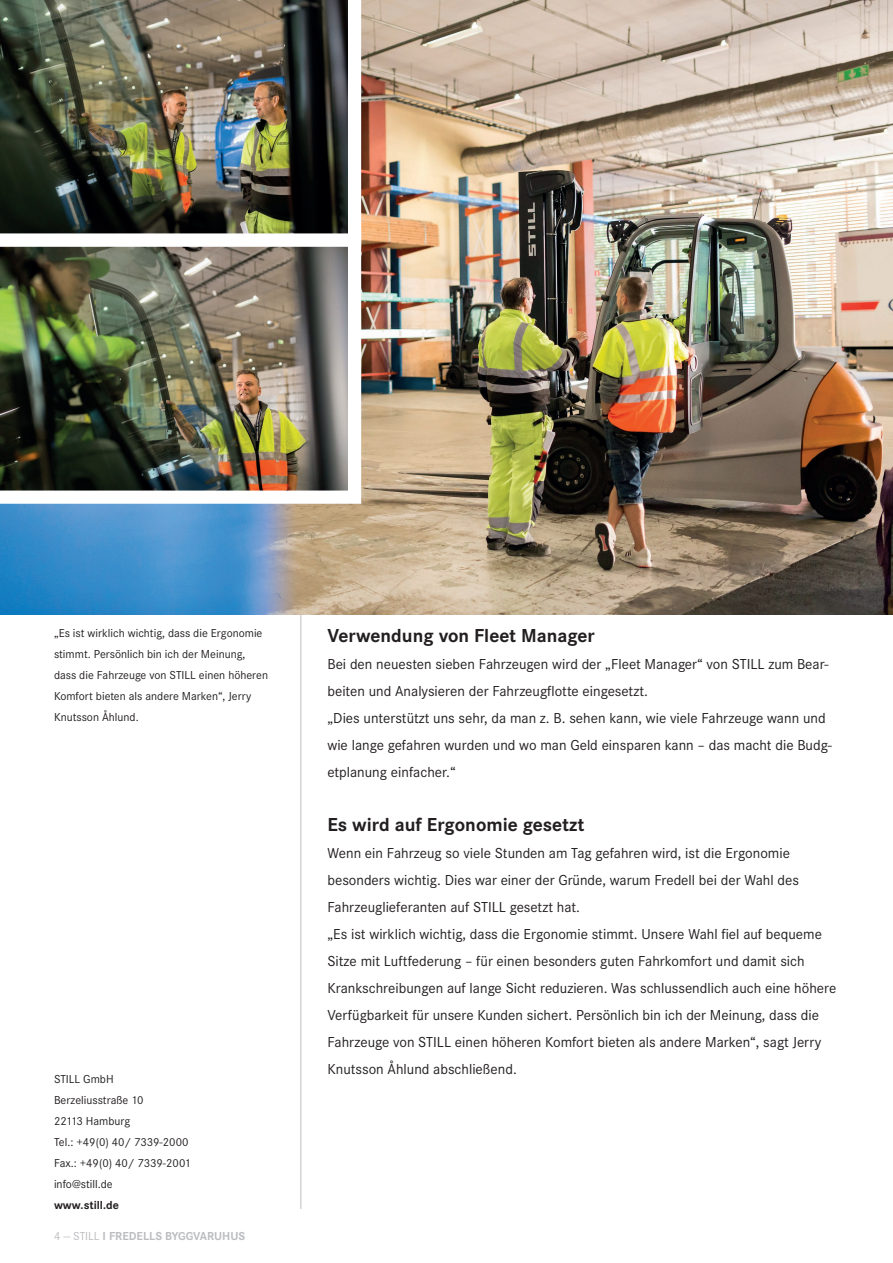
<style>
.page{position:relative;width:893px;height:1263px;background:#fff}
.page>*{position:absolute;margin:0;border:0;box-sizing:border-box;transform-origin:0 0}
.t1{font:700 19.5px "Corporate S";color:#231f20}
.t2{font:15px/27px "Corporate S";color:#231f20}
.t3{font:12px/21px "Corporate S";color:#231f20}
.t4{font:700 12px "Corporate S";color:#bcbdc0}
.t5{font:700 12px "Corporate S";color:#231f20}
.s1{font-weight:400}
</style>
<div class="page">
<hr style="left:300px;top:54px;width:1px;height:1155px;background:#bcbdc0">
<img style="left:0;top:0;width:893px;height:615px">
<img style="left:0;top:0;width:368px;height:227px">
<img style="left:0;top:227px;width:368px;height:283px">
<p class="t3" style="left:54px;top:623px;width:216px">„Es ist wirklich wichtig, dass die Ergonomie stimmt. Persönlich bin ich der Meinung, dass die Fahrzeuge von STILL einen höheren Komfort bieten als andere Marken“, Jerry Knutsson Åhlund.</p>
<p class="t3" style="left:54px;top:1068px;width:138px">STILL GmbH<br>Berzeliusstraße 10<br>22113 Hamburg<br>Tel.: +49(0) 40/ 7339-2000<br>Fax.: +49(0) 40/ 7339-2001 info@still.de</p>
<p class="t5" style="left:54px;top:1198px;width:66px">www.still.de</p>
<p class="t4" style="left:54px;top:1229px;width:193px"><span class="s1">4 — STILL</span> I FREDELLS BYGGVARUHUS</p>
<h1 class="t1" style="left:327px;top:625px;width:269px">Verwendung von Fleet Manager</h1>
<p class="t2" style="left:327px;top:651px;width:506px">Bei den neuesten sieben Fahrzeugen wird der „Fleet Manager“ von STILL zum Bear&shy;beiten und Analysieren der Fahrzeugflotte eingesetzt.<br>„Dies unterstützt uns sehr, da man z. B. sehen kann, wie viele Fahrzeuge wann und wie lange gefahren wurden und wo man Geld einsparen kann – das macht die Budg&shy;etplanung einfacher.“</p>
<h1 class="t1" style="left:327px;top:814px;width:258px">Es wird auf Ergonomie gesetzt</h1>
<p class="t2" style="left:327px;top:840px;width:510px">Wenn ein Fahrzeug so viele Stunden am Tag gefahren wird, ist die Ergonomie besonders wichtig. Dies war einer der Gründe, warum Fredell bei der Wahl des Fahrzeuglieferanten auf STILL gesetzt hat.<br>„Es ist wirklich wichtig, dass die Ergonomie stimmt. Unsere Wahl fiel auf bequeme Sitze mit Luftfederung – für einen besonders guten Fahrkomfort und damit sich Krankschreibungen auf lange Sicht reduzieren. Was schlussendlich auch eine höhere Verfügbarkeit für unsere Kunden sichert. Persönlich bin ich der Meinung, dass die Fahrzeuge von STILL einen höheren Komfort bieten als andere Marken“, sagt Jerry Knutsson Åhlund abschließend.</p>
</div>
